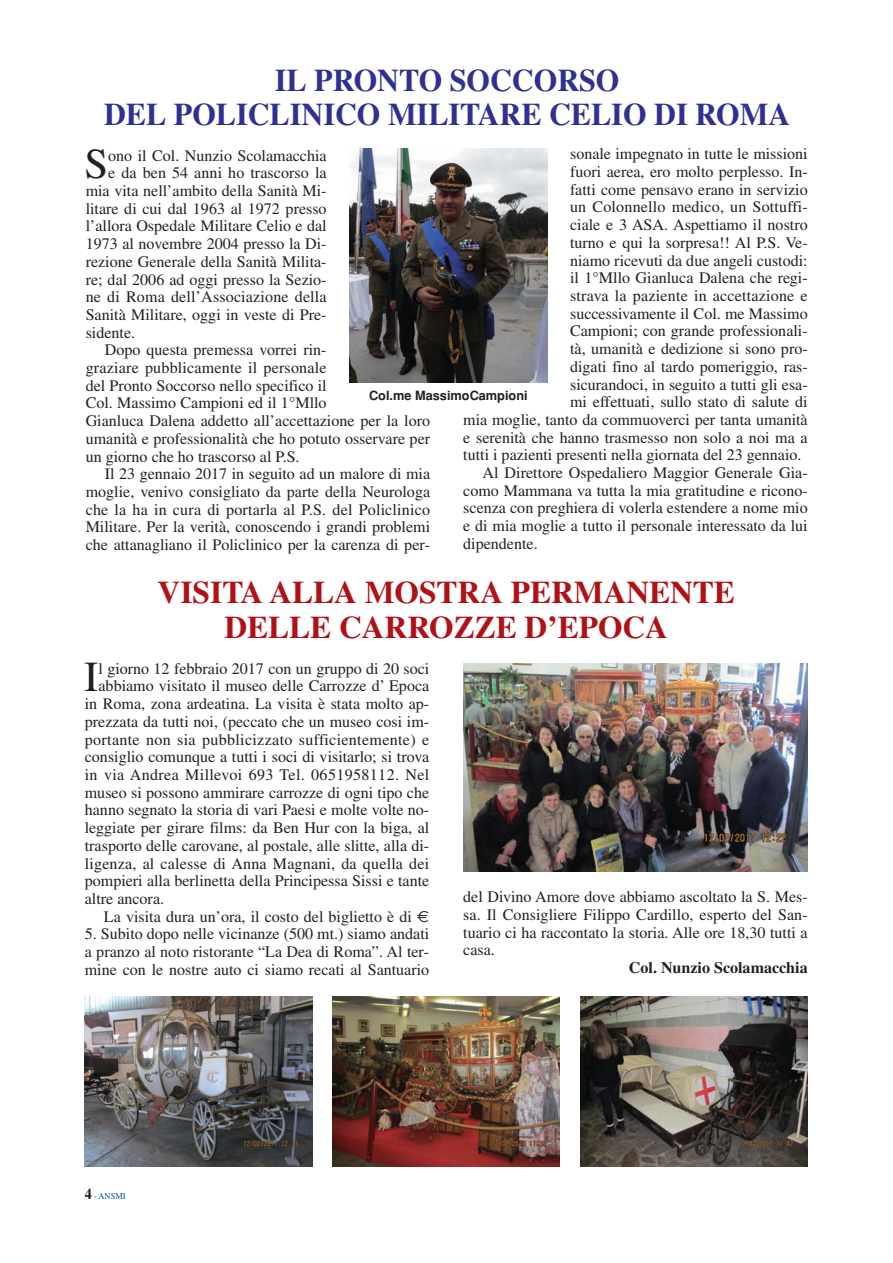
<style>
.page{position:relative;width:893px;height:1263px;background:#fff}
.page>*{position:absolute;margin:0;border:0;box-sizing:border-box;transform-origin:0 0}
.t1{font:42.75px "Times";color:#231f20}
.t2{font:700 31.5px/34.5px "Times";color:#2e3092;text-align:center;scale:.96 1}
.t3{font:700 31.5px/34.5px "Times";color:#b01016;text-align:center}
.t4{font:16.05px/17.7px "Times";color:#231f20;text-align:justify}
.t5{font:16.05px "Times";letter-spacing:.02em;color:#231f20}
.t6{font:700 16.05px "Times";color:#231f20}
.t7{font:700 12.75px "Helvetica";color:#231f20}
.t8{font:9px "Times";color:#0054a4;scale:.94 1}
.s1{font-family:"Euro Sans"}
.s2{font-weight:700;font-size:15px;color:#231f20}
</style>
<div class="page">
<img style="left:349px;top:149px;width:199px;height:234px">
<img style="left:333px;top:996px;width:227px;height:170px">
<img style="left:580px;top:996px;width:228px;height:170px">
<img style="left:85px;top:996px;width:227px;height:170px">
<img style="left:463px;top:663px;width:345px;height:208px">
<h2 class="t2" style="left:104px;top:66px;width:716px">IL PRONTO SOCCORSO<br>DEL POLICLINICO MILITARE CELIO DI ROMA</h2>
<p class="t4" style="left:570px;top:147px;width:239px">sonale impegnato in tutte le missioni</p>
<p class="t4" style="left:570px;top:164px;width:239px">fuori aerea, ero molto perplesso. In-</p>
<p class="t4" style="left:570px;top:182px;width:239px">fatti come pensavo erano in servizio</p>
<p class="t4" style="left:570px;top:200px;width:239px">un Colonnello medico, un Sottuffi-</p>
<p class="t4" style="left:570px;top:217px;width:239px">ciale e 3 ASA. Aspettiamo il nostro</p>
<p class="t4" style="left:570px;top:235px;width:239px">turno e qui la sorpresa!! Al P.S. Ve-</p>
<p class="t4" style="left:570px;top:253px;width:239px">niamo ricevuti da due angeli custodi:</p>
<p class="t4" style="left:570px;top:271px;width:239px">il 1°Mllo Gianluca Dalena che regi-</p>
<p class="t4" style="left:570px;top:288px;width:239px">strava la paziente in accettazione e</p>
<p class="t4" style="left:570px;top:306px;width:239px">successivamente il Col. me Massimo</p>
<p class="t4" style="left:570px;top:324px;width:239px">Campioni; con grande professionali-</p>
<p class="t4" style="left:570px;top:341px;width:239px">tà, umanità e dedizione si sono pro-</p>
<p class="t4" style="left:570px;top:359px;width:239px">digati fino al tardo pomeriggio, ras-</p>
<p class="t4" style="left:570px;top:377px;width:239px">sicurandoci, in seguito a tutti gli esa-</p>
<p class="t4" style="left:570px;top:394px;width:239px">mi effettuati, sullo stato di salute di</p>
<p class="t4" style="left:463px;top:412px;width:346px">mia moglie, tanto da commuoverci per tanta umanità</p>
<p class="t4" style="left:463px;top:430px;width:346px">e serenità che hanno trasmesso non solo a noi ma a</p>
<p class="t4" style="left:463px;top:448px;width:340px">tutti i pazienti presenti nella giornata del 23 gennaio.</p>
<p class="t4" style="left:482px;top:465px;width:327px">Al Direttore Ospedaliero Maggior Generale Gia-</p>
<p class="t4" style="left:463px;top:483px;width:346px">como Mammana va tutta la mia gratitudine e ricono-</p>
<p class="t4" style="left:463px;top:501px;width:346px">scenza con preghiera di volerla estendere a nome mio</p>
<p class="t4" style="left:463px;top:518px;width:346px">e di mia moglie a tutto il personale interessato da lui</p>
<p class="t4" style="left:463px;top:536px;width:76px">dipendente.</p>
<h1 class="t1" style="left:85px;top:148px;width:25px">S</h1>
<p class="t4" style="left:108px;top:148px;width:220px">ono il Col. Nunzio Scolamacchia</p>
<p class="t4" style="left:108px;top:166px;width:220px">e da ben 54 anni ho trascorso la</p>
<p class="t4" style="left:86px;top:183px;width:242px">mia vita nell’ambito della Sanità Mi-</p>
<p class="t4" style="left:86px;top:201px;width:242px">litare di cui dal 1963 al 1972 presso</p>
<p class="t4" style="left:86px;top:219px;width:242px">l’allora Ospedale Militare Celio e dal</p>
<p class="t4" style="left:86px;top:236px;width:242px">1973 al novembre 2004 presso la Di-</p>
<p class="t4" style="left:86px;top:254px;width:242px">rezione Generale della Sanità Milita-</p>
<p class="t4" style="left:86px;top:272px;width:242px">re; dal 2006 ad oggi presso la Sezio-</p>
<p class="t4" style="left:86px;top:290px;width:242px">ne di Roma dell’Associazione della</p>
<p class="t4" style="left:86px;top:307px;width:242px">Sanità Militare, oggi in veste di Pre-</p>
<p class="t4" style="left:86px;top:325px;width:51px">sidente.</p>
<p class="t4" style="left:105px;top:343px;width:223px">Dopo questa premessa vorrei rin-</p>
<p class="t4" style="left:86px;top:360px;width:242px">graziare pubblicamente il personale</p>
<p class="t4" style="left:86px;top:378px;width:242px">del Pronto Soccorso nello specifico il</p>
<p class="t4" style="left:86px;top:396px;width:242px">Col. Massimo Campioni ed il 1°Mllo</p>
<p class="t4" style="left:86px;top:413px;width:346px">Gianluca Dalena addetto all’accettazione per la loro</p>
<p class="t4" style="left:86px;top:431px;width:346px">umanità e professionalità che ho potuto osservare per</p>
<p class="t4" style="left:86px;top:449px;width:215px">un giorno che ho trascorso al P.S.</p>
<p class="t4" style="left:105px;top:467px;width:327px">Il 23 gennaio 2017 in seguito ad un malore di mia</p>
<p class="t4" style="left:86px;top:484px;width:346px">moglie, venivo consigliato da parte della Neurologa</p>
<p class="t4" style="left:86px;top:502px;width:346px">che la ha in cura di portarla al P.S. del Policlinico</p>
<p class="t4" style="left:86px;top:520px;width:346px">Militare. Per la verità, conoscendo i grandi problemi</p>
<p class="t4" style="left:86px;top:537px;width:346px">che attanagliano il Policlinico per la carenza di per-</p>
<p class="t7" style="left:369px;top:391px;width:160px">Col.me MassimoCampioni</p>
<h2 class="t3" style="left:158px;top:578px;width:579px">VISITA ALLA MOSTRA PERMANENTE<br>DELLE CARROZZE D’EPOCA</h2>
<h1 class="t1" style="left:84px;top:662px;width:16px">I</h1>
<p class="t4" style="left:99px;top:661px;width:332px">l giorno 12 febbraio 2017 con un gruppo di 20 soci</p>
<p class="t4" style="left:99px;top:679px;width:332px">abbiamo visitato il museo delle Carrozze d’ Epoca</p>
<p class="t4" style="left:85px;top:696px;width:346px">in Roma, zona ardeatina. La visita è stata molto ap-</p>
<p class="t4" style="left:85px;top:714px;width:346px">prezzata da tutti noi, (peccato che un museo cosi im-</p>
<p class="t5" style="left:85px;top:733px;width:346px">portante non sia pubblicizzato sufficientemente) e</p>
<p class="t4" style="left:85px;top:749px;width:346px">consiglio comunque a tutti i soci di visitarlo; si trova</p>
<p class="t5" style="left:85px;top:769px;width:346px">in via Andrea Millevoi 693 Tel. 0651958112. Nel</p>
<p class="t4" style="left:85px;top:785px;width:346px">museo si possono ammirare carrozze di ogni tipo che</p>
<p class="t4" style="left:85px;top:803px;width:346px">hanno segnato la storia di vari Paesi e molte volte no-</p>
<p class="t4" style="left:85px;top:820px;width:346px">leggiate per girare films: da Ben Hur con la biga, al</p>
<p class="t4" style="left:85px;top:838px;width:346px">trasporto delle carovane, al postale, alle slitte, alla di-</p>
<p class="t4" style="left:85px;top:856px;width:346px">ligenza, al calesse di Anna Magnani, da quella dei</p>
<p class="t4" style="left:85px;top:873px;width:346px">pompieri alla berlinetta della Principessa Sissi e tante</p>
<p class="t4" style="left:85px;top:891px;width:81px">altre ancora.</p>
<p class="t4" style="left:104px;top:909px;width:327px">La visita dura un’ora, il costo del biglietto è di <span class="s1">€</span></p>
<p class="t4" style="left:85px;top:926px;width:346px">5. Subito dopo nelle vicinanze (500 mt.) siamo andati a pranzo al noto ristorante “La Dea di Roma”. Al ter&shy;mine con le nostre auto ci siamo recati al Santuario</p>
<p class="t4" style="left:463px;top:890px;width:346px">del Divino Amore dove abbiamo ascoltato la S. Mes&shy;sa. Il Consigliere Filippo Cardillo, esperto del San&shy;tuario ci ha raccontato la storia. Alle ore 18,30 tutti a casa.</p>
<p class="t6" style="left:629px;top:962px;width:180px">Col. Nunzio Scolamacchia</p>
<p class="t8" style="left:85px;top:1193px;width:45px"><span class="s2">4</span> - ANSMI</p>
</div>
